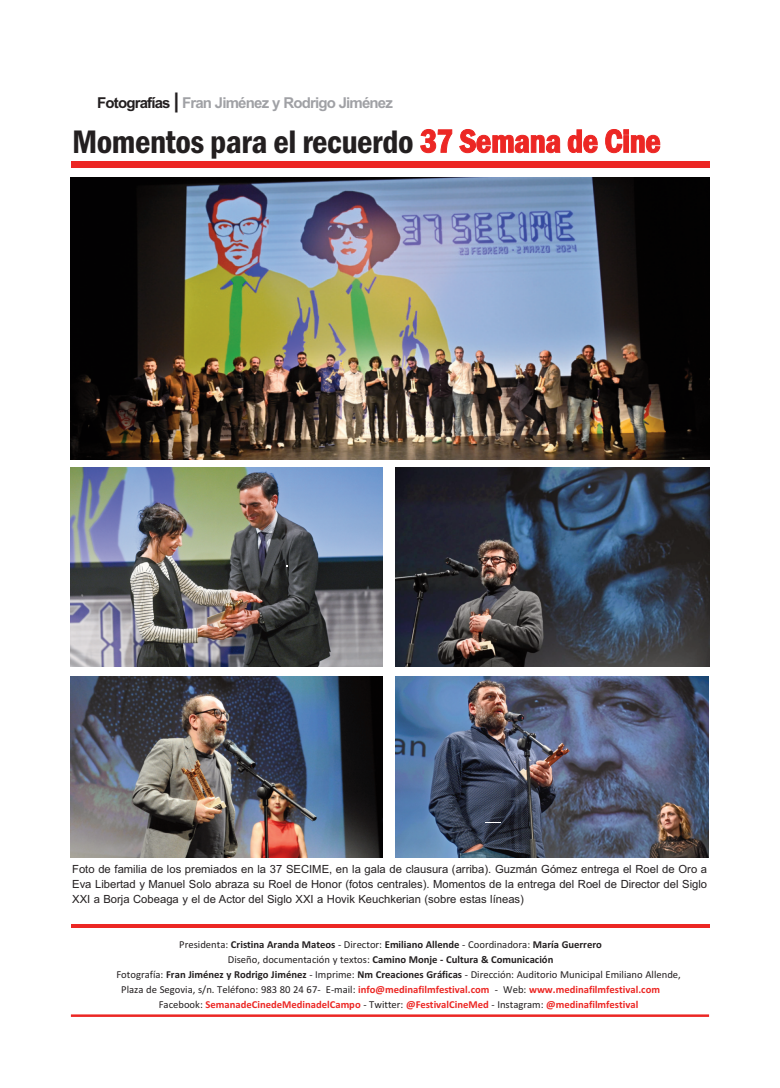
<style>
.page{position:relative;width:780px;height:1088px;background:#fff}
.page>*{position:absolute;margin:0;border:0;box-sizing:border-box;transform-origin:0 0}
.t1{font:600 condensed 33.75px "Franklin Gothic";letter-spacing:-.015em;color:#231f20}
.t2{font:700 15px "Arial";letter-spacing:-.055em;color:#a0a1a5}
.t3{font:11.25px/15px "Arial";color:#231f20;text-align:justify}
.t4{font:700 10.62px "Calibri";color:#ec2724}
.t5{font:700 10.62px "Calibri";color:#231f20}
.t6{font:10.62px "Calibri";color:#231f20}
.s1{color:#231f20}
.s2{font-size:21.25px;color:#231f20}
.s3{color:#ec2724}
.s4{font-weight:400}
.s5{font-weight:700}
.s6{font-weight:400;color:#231f20}
</style>
<div class="page">
<div style="left:71px;top:162px;width:638px;height:6px;background:#ec2724"></div>
<img style="left:71px;top:178px;width:638px;height:281px">
<img style="left:71px;top:468px;width:311px;height:199px">
<hr style="left:71px;top:924px;width:638px;height:3px;background:#ec2724">
<hr style="left:71px;top:1014px;width:638px;height:3px;background:#ec2724">
<img style="left:71px;top:676px;width:311px;height:182px">
<img style="left:395px;top:468px;width:314px;height:199px">
<img style="left:395px;top:676px;width:313px;height:182px">
<svg style="left:485px;top:822px;width:16px;height:1px"></svg>
<h2 class="t2" style="left:97px;top:94px;width:297px"><span class="s1">Fotografías</span> <span class="s2">|</span> Fran Jiménez y Rodrigo Jiménez</h2>
<h1 class="t1" style="left:72px;top:121px;width:590px">Momentos para el recuerdo <span class="s3">37 Semana de Cine</span></h1>
<p class="t3" style="left:72px;top:861px;width:636px">Foto de familia de los premiados en la 37 SECIME, en la gala de clausura (arriba). Guzmán Gómez entrega el Roel de Oro a Eva Libertad y Manuel Solo abraza su Roel de Honor (fotos centrales). Momentos de la entrega del Roel de Director del Siglo XXI a Borja Cobeaga y el de Actor del Siglo XXI a Hovik Keuchkerian (sobre estas líneas)</p>
<p class="t5" style="left:179px;top:938px;width:424px"><span class="s4">Presidenta:</span> Cristina Aranda Mateos <span class="s4">- Director:</span> Emiliano Allende <span class="s4">- Coordinadora:</span> María Guerrero</p>
<p class="t5" style="left:228px;top:953px;width:327px"><span class="s4">Diseño, documentación y textos:</span> Camino Monje - Cultura &amp; Comunicación</p>
<p class="t6" style="left:116px;top:968px;width:566px">Fotografía: <span class="s5">Fran Jiménez y Rodrigo Jiménez</span> - Imprime: <span class="s5">Nm Creaciones Gráficas</span> - Dirección: Auditorio Municipal Emiliano Allende,</p>
<p class="t4" style="left:121px;top:983px;width:540px"><span class="s6">Plaza de Segovia, s/n. Teléfono: 983 80 24 67- E-mail:</span> info@medinafilmfestival.com <span class="s6">- Web:</span> www.medinafilmfestival.com</p>
<p class="t4" style="left:159px;top:998px;width:481px"><span class="s6">Facebook:</span> SemanadeCinedeMedinadelCampo <span class="s6">- Twitter:</span> @FestivalCineMed <span class="s6">- Instagram:</span> @medinafilmfestival</p>
</div>
